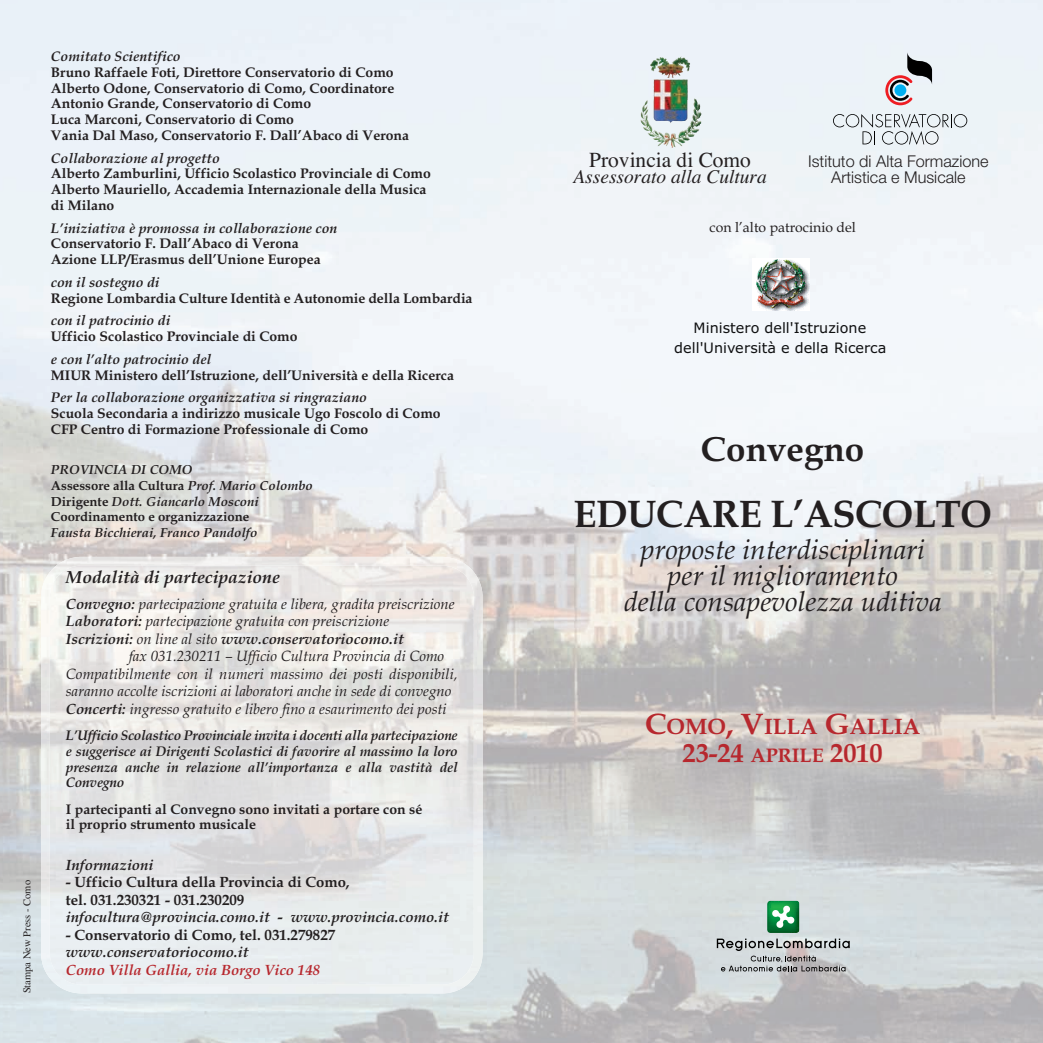
<style>
.page{position:relative;width:1043px;height:1043px;background:#fff}
.page>*{position:absolute;margin:0;border:0;box-sizing:border-box;transform-origin:0 0}
.t1{font:700 38.5px "Book Antiqua";letter-spacing:-.01em;color:#231f20}
.t2{font:700 35px "Book Antiqua";color:#231f20}
.t3{font:italic 28px/26.2px "Book Antiqua";color:#231f20;text-align:center}
.t4{font:700 26.25px "Book Antiqua";color:#b7282e}
.t5{font:700 22.4px "Book Antiqua";color:#b7282e}
.t6{font:21.35px "Times";color:#231f20}
.t7{font:italic 19.43px "Times";color:#231f20}
.t8{font:italic 700 17.5px "Book Antiqua";color:#231f20}
.t9{font:300 16.28px/15.2px "Helvetica Neue";color:#231f20;text-align:center}
.t10{font:14.88px/17.5px "Book Antiqua Italic OTF";color:#231f20}
.t11{font:italic 700 14.88px "Book Antiqua";color:#231f20}
.t12{font:700 14.88px/17.5px "Book Antiqua";color:#231f20}
.t13{font:italic 700 14.88px "Book Antiqua";color:#b7282e}
.t14{font:14.35px/19.9px "Verdana+WVRTEG";color:#0f1011;text-align:center}
.t15{font:700 14px/15.8px "Book Antiqua";color:#231f20}
.t16{font:italic 700 14px/15.8px "Book Antiqua";color:#231f20;text-align:justify}
.t17{font:14px "Book Antiqua";color:#231f20}
.t18{font:700 13.12px/15.8px "Book Antiqua";color:#231f20}
.t19{font:italic 700 13.12px "Book Antiqua";color:#231f20}
.t20{font:10.5px "Times";color:#231f20}
.s1{font-style:italic}
.s2{font-family:"Book Antiqua";font-weight:700;font-style:italic}
.s3{font-family:"Book Antiqua Italic OTF";font-weight:400;font-style:normal}
.s4{font-size:29.75px}
.s5{font-size:19.6px}
</style>
<div class="page">
<img style="left:0;top:0;width:1043px;height:1043px">
<img style="left:41px;top:557px;width:442px;height:436px">
<img style="left:641px;top:100px;width:15px;height:35px">
<svg style="left:767px;top:901px;width:32px;height:32px"></svg>
<svg style="left:717px;top:939px;width:133px;height:32px;background:#acaeb0"></svg>
<img style="left:752px;top:259px;width:58px;height:51px">
<svg style="left:833px;top:114px;width:134px;height:31px;background:#cfd5d9"></svg>
<svg style="left:885px;top:52px;width:47px;height:53px;background:#b3afb5"></svg>
<p class="t20" style="left:23px;top:993px;width:115px;rotate:-90deg">Stampa New Press - Como</p>
<p class="t16" style="left:51px;top:50px;width:131px">Comitato Scientifico</p>
<p class="t15" style="left:51px;top:66px;width:360px">Bruno Raffaele Foti, Direttore Conservatorio di Como Alberto Odone, Conservatorio di Como, Coordinatore Antonio Grande, Conservatorio di Como<br>Luca Marconi, Conservatorio di Como<br>Vania Dal Maso, Conservatorio F. Dall’Abaco di Verona</p>
<p class="t16" style="left:51px;top:152px;width:170px">Collaborazione al progetto</p>
<p class="t15" style="left:51px;top:167px;width:381px">Alberto Zamburlini, Ufficio Scolastico Provinciale di Como<br>Alberto Mauriello, Accademia Internazionale della Musica di Milano</p>
<p class="t16" style="left:51px;top:222px;width:288px">L’iniziativa è promossa in collaborazione con</p>
<p class="t15" style="left:51px;top:237px;width:271px">Conservatorio F. Dall’Abaco di Verona<br>Azione LLP/Erasmus dell’Unione Europea</p>
<p class="t16" style="left:51px;top:276px;width:110px">con il sostegno di</p>
<p class="t15" style="left:51px;top:291px;width:423px">Regione Lombardia Culture Identità e Autonomie della Lombardia</p>
<p class="t16" style="left:51px;top:314px;width:121px">con il patrocinio di</p>
<p class="t15" style="left:51px;top:330px;width:248px">Ufficio Scolastico Provinciale di Como</p>
<p class="t16" style="left:51px;top:353px;width:162px">e con l’alto patrocinio del</p>
<p class="t15" style="left:51px;top:368px;width:405px">MIUR Ministero dell’Istruzione, dell’Università e della Ricerca</p>
<p class="t16" style="left:51px;top:391px;width:317px">Per la collaborazione organizzativa si ringraziano</p>
<p class="t15" style="left:51px;top:407px;width:391px">Scuola Secondaria a indirizzo musicale Ugo Foscolo di Como<br>CFP Centro di Formazione Professionale di Como</p>
<p class="t18" style="left:51px;top:463px;width:263px"><span class="s1">PROVINCIA DI COMO<br></span>Assessore alla Cultura <span class="s1">Prof. Mario Colombo<br></span>Dirigente <span class="s1">Dott. Giancarlo Mosconi<br></span>Coordinamento e organizzazione</p>
<p class="t19" style="left:51px;top:528px;width:208px">Fausta Bicchierai, Franco Pandolfo</p>
<p class="t8" style="left:66px;top:570px;width:215px">Modalità di partecipazione</p>
<p class="t10" style="left:66px;top:597px;width:390px"><span class="s2">Convegno:</span> partecipazione gratuita e libera, gradita preiscrizione<br><span class="s2">Laboratori:</span> partecipazione gratuita con preiscrizione</p>
<p class="t11" style="left:66px;top:633px;width:339px">Iscrizioni: <span class="s3">on line al sito</span> www.conservatoriocomo.it</p>
<p class="t10" style="left:66px;top:649px;width:393px;text-indent:63px">fax 031.230211 – Ufficio Cultura Provincia di Como Compatibilmente con il numeri massimo dei posti disponibili, saranno accolte iscrizioni ai laboratori anche in sede di convegno <span class="s2">Concerti:</span> ingresso gratuito e libero fino a esaurimento dei posti</p>
<p class="t16" style="left:66px;top:729px;width:393px">L’Ufficio Scolastico Provinciale invita i docenti alla partecipazione e suggerisce ai Dirigenti Scolastici di favorire al massimo la loro presenza anche in relazione all’importanza e alla vastità del Convegno</p>
<p class="t15" style="left:66px;top:802px;width:358px">I partecipanti al Convegno sono invitati a portare con sé il proprio strumento musicale</p>
<p class="t11" style="left:66px;top:859px;width:89px">Informazioni</p>
<p class="t12" style="left:66px;top:875px;width:285px">- Ufficio Cultura della Provincia di Como, tel. 031.230321 - 031.230209</p>
<p class="t11" style="left:66px;top:911px;width:385px">infocultura@provincia.como.it - www.provincia.como.it</p>
<p class="t12" style="left:66px;top:927px;width:271px">- Conservatorio di Como, tel. 031.279827</p>
<p class="t11" style="left:66px;top:946px;width:184px">www.conservatoriocomo.it</p>
<p class="t13" style="left:66px;top:964px;width:256px">Como Villa Gallia, via Borgo Vico 148</p>
<h3 class="t6" style="left:589px;top:152px;width:163px">Provincia di Como</h3>
<h3 class="t7" style="left:573px;top:169px;width:195px">Assessorato alla Cultura</h3>
<p class="t9" style="left:808px;top:156px;width:182px">Istituto di Alta Formazione<br>Artistica e Musicale</p>
<p class="t17" style="left:709px;top:222px;width:148px">con l’alto patrocinio del</p>
<p class="t14" style="left:674px;top:319px;width:214px">Ministero dell'Istruzione dell'Università e della Ricerca</p>
<h2 class="t2" style="left:701px;top:435px;width:165px">Convegno</h2>
<h1 class="t1" style="left:573px;top:499px;width:420px">EDUCARE L’ASCOLTO</h1>
<h3 class="t3" style="left:624px;top:539px;width:319px">proposte interdisciplinari per il miglioramento<br>della consapevolezza uditiva</h3>
<h3 class="t5" style="left:645px;top:717px;width:277px"><span class="s4">C</span>OMO<span class="s4">, V</span>ILLA <span class="s4">G</span>ALLIA</h3>
<h3 class="t4" style="left:683px;top:743px;width:202px">23-24 <span class="s5">APRILE</span> 2010</h3>
</div>
